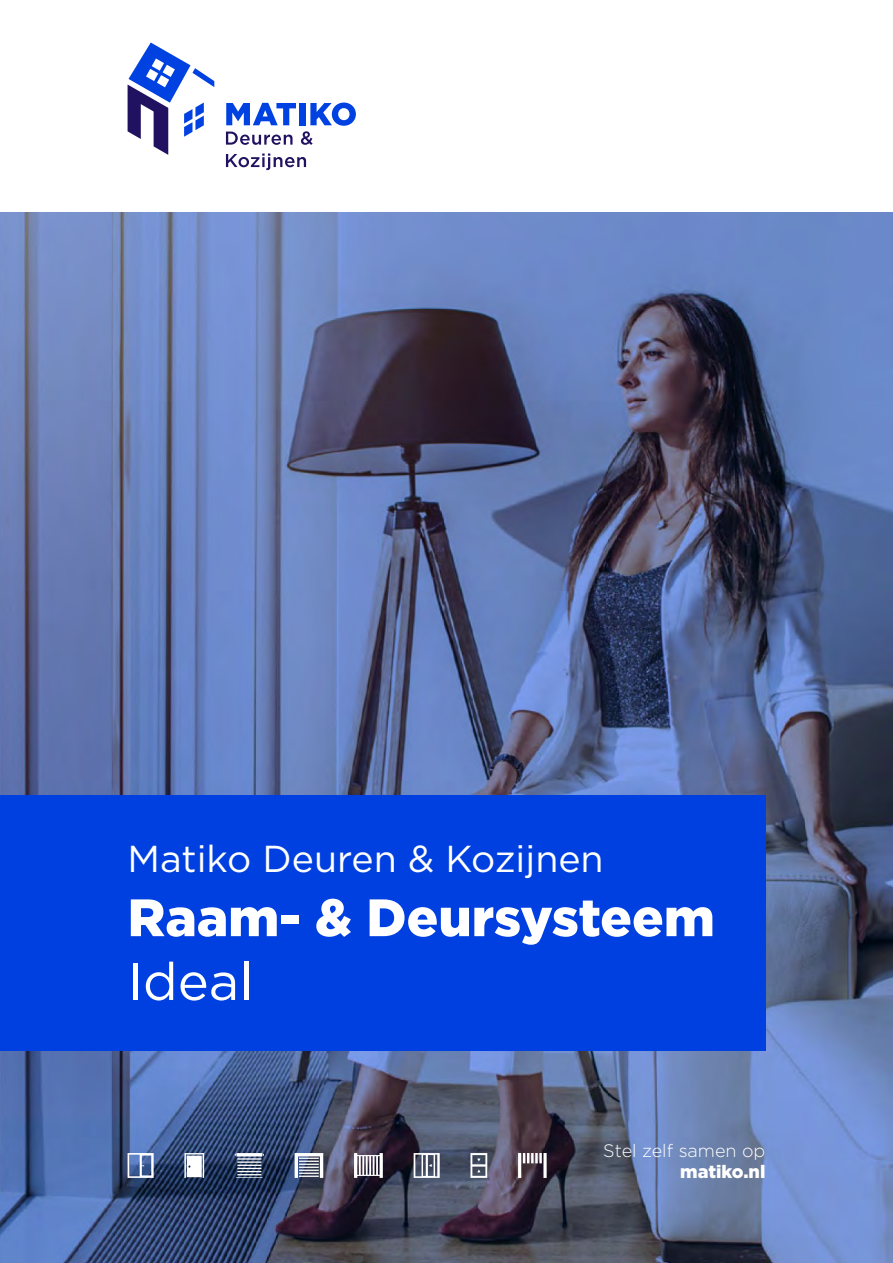
<style>
.page{position:relative;width:893px;height:1263px;background:#fff}
.page>*{position:absolute;margin:0;border:0;box-sizing:border-box;transform-origin:0 0}
.t1{font:900 52.5px "Gotham";color:#fff}
.t2{font:52.5px "Gotham";color:#fff}
.t3{font:37.5px "Gotham";color:#fff}
.t4{font:300 18px "Gotham";color:#fff}
.t5{font:900 18px "Gotham";color:#fff}
</style>
<div class="page">
<img style="left:0;top:213px;width:735px;height:582px">
<img style="left:735px;top:213px;width:158px;height:1050px">
<img style="left:0;top:1050px;width:737px;height:213px">
<div style="left:0;top:795px;width:765px;height:255px;background:#0040e0"></div>
<svg style="left:226px;top:103px;width:130px;height:42px"></svg>
<svg style="left:226px;top:154px;width:80px;height:16px"></svg>
<svg style="left:128px;top:43px;width:86px;height:112px"></svg>
<svg style="left:354px;top:1153px;width:29px;height:25px"></svg>
<svg style="left:184px;top:1153px;width:20px;height:25px"></svg>
<svg style="left:470px;top:1153px;width:17px;height:25px"></svg>
<svg style="left:414px;top:1153px;width:26px;height:25px"></svg>
<svg style="left:128px;top:1153px;width:26px;height:25px"></svg>
<svg style="left:235px;top:1154px;width:29px;height:5px"></svg>
<hr style="left:237px;top:1161px;width:24px;height:2px;background:#fff">
<hr style="left:237px;top:1164px;width:24px;height:2px;background:#fff">
<svg style="left:236px;top:1168px;width:26px;height:10px"></svg>
<hr style="left:236px;top:1153px;width:26px;height:3px;background:#fff">
<svg style="left:295px;top:1153px;width:28px;height:25px"></svg>
<svg style="left:543px;top:1153px;width:4px;height:25px"></svg>
<svg style="left:523px;top:1153px;width:19px;height:10px"></svg>
<hr style="left:518px;top:1153px;width:3px;height:25px;background:#fff">
<p class="t3" style="left:128px;top:835px;width:478px">Matiko Deuren &amp; Kozijnen</p>
<h1 class="t1" style="left:128px;top:881px;width:589px">Raam- &amp; Deursysteem</h1>
<h1 class="t2" style="left:128px;top:948px;width:127px">Ideal</h1>
<p class="t4" style="left:603px;top:1139px;width:164px">Stel zelf samen op</p>
<p class="t5" style="left:680px;top:1159px;width:87px">matiko.nl</p>
</div>
